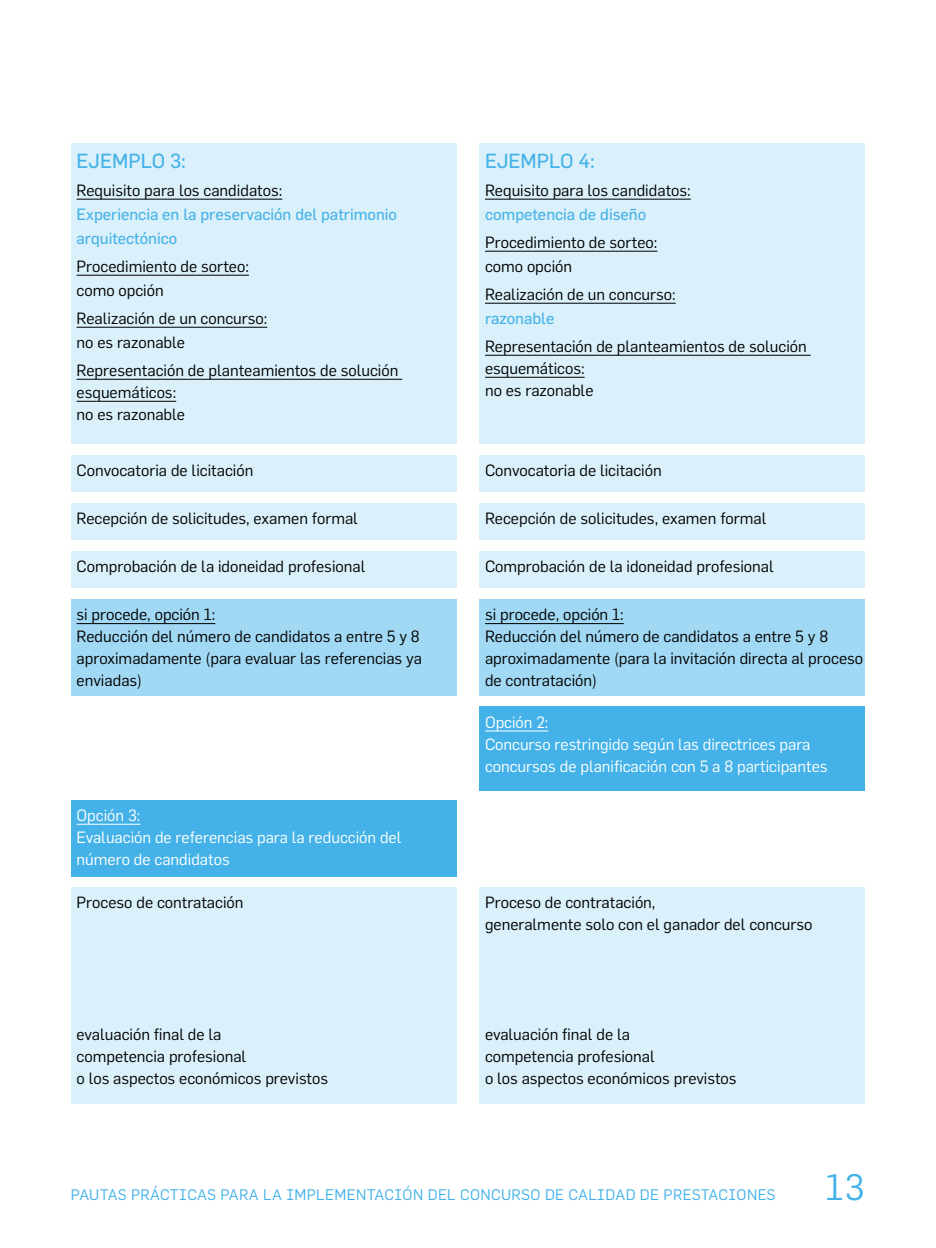
<style>
.page{position:relative;width:936px;height:1248px;background:#fff}
.page>*{position:absolute;margin:0;border:0;box-sizing:border-box;transform-origin:0 0}
.t1{font:36px "Flama";color:#44b2e8}
.t2{font:20px "Flama Basic";color:#44b2e8}
.t3{font:16px/22px "Flama";color:#000}
.t4{font:16px/22px "Flama";color:#fff}
.t5{font:16px/24px "Flama Basic";color:#44b2e8}
.t6{font:15px "Flama";letter-spacing:.025em;color:#44b2e8}
</style>
<div class="page">
<div style="left:71px;top:887px;width:385px;height:216px;background:#daf0fa"></div>
<div style="left:479px;top:887px;width:386px;height:216px;background:#daf0fa"></div>
<div style="left:71px;top:599px;width:385px;height:96px;background:#a1d8f3"></div>
<hr style="left:77px;top:623px;width:138px;height:1px;background:#000">
<div style="left:479px;top:599px;width:386px;height:96px;background:#a1d8f3"></div>
<hr style="left:485px;top:623px;width:138px;height:1px;background:#000">
<div style="left:479px;top:706px;width:386px;height:84px;background:#44b2e8"></div>
<hr style="left:485px;top:730px;width:63px;height:1px;background:#fff">
<div style="left:71px;top:799px;width:385px;height:77px;background:#44b2e8"></div>
<hr style="left:77px;top:823px;width:63px;height:1px;background:#fff">
<div style="left:71px;top:551px;width:385px;height:36px;background:#daf0fa"></div>
<div style="left:479px;top:551px;width:386px;height:36px;background:#daf0fa"></div>
<div style="left:71px;top:503px;width:385px;height:36px;background:#daf0fa"></div>
<div style="left:479px;top:503px;width:386px;height:36px;background:#daf0fa"></div>
<div style="left:71px;top:455px;width:385px;height:36px;background:#daf0fa"></div>
<div style="left:479px;top:455px;width:386px;height:36px;background:#daf0fa"></div>
<div style="left:71px;top:143px;width:385px;height:300px;background:#daf0fa"></div>
<hr style="left:77px;top:199px;width:205px;height:1px;background:#000">
<hr style="left:77px;top:275px;width:172px;height:1px;background:#000">
<hr style="left:77px;top:327px;width:190px;height:1px;background:#000">
<hr style="left:77px;top:379px;width:325px;height:1px;background:#000">
<hr style="left:77px;top:401px;width:99px;height:1px;background:#000">
<div style="left:479px;top:143px;width:386px;height:300px;background:#daf0fa"></div>
<hr style="left:485px;top:199px;width:205px;height:1px;background:#000">
<hr style="left:485px;top:251px;width:172px;height:1px;background:#000">
<hr style="left:485px;top:303px;width:190px;height:1px;background:#000">
<hr style="left:485px;top:355px;width:325px;height:1px;background:#000">
<hr style="left:485px;top:377px;width:99px;height:1px;background:#000">
<p class="t2" style="left:77px;top:146px;width:111px">EJEMPLO 3:</p>
<p class="t3" style="left:77px;top:178px;width:207px">Requisito para los candidatos:</p>
<p class="t5" style="left:77px;top:201px;width:322px">Experiencia en la preservación del patrimonio arquitectónico</p>
<p class="t3" style="left:77px;top:253px;width:174px;line-height:24px">Procedimiento de sorteo: como opción</p>
<p class="t3" style="left:77px;top:305px;width:192px;line-height:24px">Realización de un concurso: no es razonable</p>
<p class="t3" style="left:77px;top:358px;width:323px">Representación de planteamientos de solución esquemáticos:<br>no es razonable</p>
<p class="t2" style="left:485px;top:146px;width:111px">EJEMPLO 4:</p>
<p class="t3" style="left:485px;top:178px;width:207px">Requisito para los candidatos:</p>
<p class="t5" style="left:485px;top:201px;width:163px">competencia de diseño</p>
<p class="t3" style="left:485px;top:229px;width:174px;line-height:24px">Procedimiento de sorteo: como opción</p>
<p class="t3" style="left:485px;top:282px;width:192px">Realización de un concurso:</p>
<p class="t5" style="left:485px;top:305px;width:71px">razonable</p>
<p class="t3" style="left:485px;top:334px;width:323px">Representación de planteamientos de solución esquemáticos:<br>no es razonable</p>
<p class="t3" style="left:77px;top:458px;width:178px">Convocatoria de licitación</p>
<p class="t3" style="left:485px;top:458px;width:178px">Convocatoria de licitación</p>
<p class="t3" style="left:77px;top:506px;width:283px">Recepción de solicitudes, examen formal</p>
<p class="t3" style="left:485px;top:506px;width:283px">Recepción de solicitudes, examen formal</p>
<p class="t3" style="left:77px;top:554px;width:290px">Comprobación de la idoneidad profesional</p>
<p class="t3" style="left:485px;top:554px;width:290px">Comprobación de la idoneidad profesional</p>
<p class="t3" style="left:77px;top:602px;width:347px">si procede, opción 1:<br>Reducción del número de candidatos a entre 5 y 8 aproximadamente (para evaluar las referencias ya enviadas)</p>
<p class="t3" style="left:485px;top:602px;width:379px">si procede, opción 1:<br>Reducción del número de candidatos a entre 5 y 8 aproximadamente (para la invitación directa al proceso de contratación)</p>
<p class="t4" style="left:485px;top:709px;width:344px">Opción 2:<br>Concurso restringido según las directrices para concursos de planificación con 5 a 8 participantes</p>
<p class="t4" style="left:77px;top:803px;width:326px">Opción 3:<br>Evaluación de referencias para la reducción del número de candidatos</p>
<p class="t3" style="left:77px;top:890px;width:168px">Proceso de contratación</p>
<p class="t3" style="left:77px;top:1022px;width:253px">evaluación final de la<br>competencia profesional<br>o los aspectos económicos previstos</p>
<p class="t3" style="left:485px;top:890px;width:329px">Proceso de contratación,<br>generalmente solo con el ganador del concurso</p>
<p class="t3" style="left:485px;top:1022px;width:253px">evaluación final de la<br>competencia profesional<br>o los aspectos económicos previstos</p>
<p class="t6" style="left:71px;top:1183px;width:706px">PAUTAS PRÁCTICAS PARA LA IMPLEMENTACIÓN DEL CONCURSO DE CALIDAD DE PRESTACIONES</p>
<h1 class="t1" style="left:824px;top:1161px;width:42px">13</h1>
</div>
